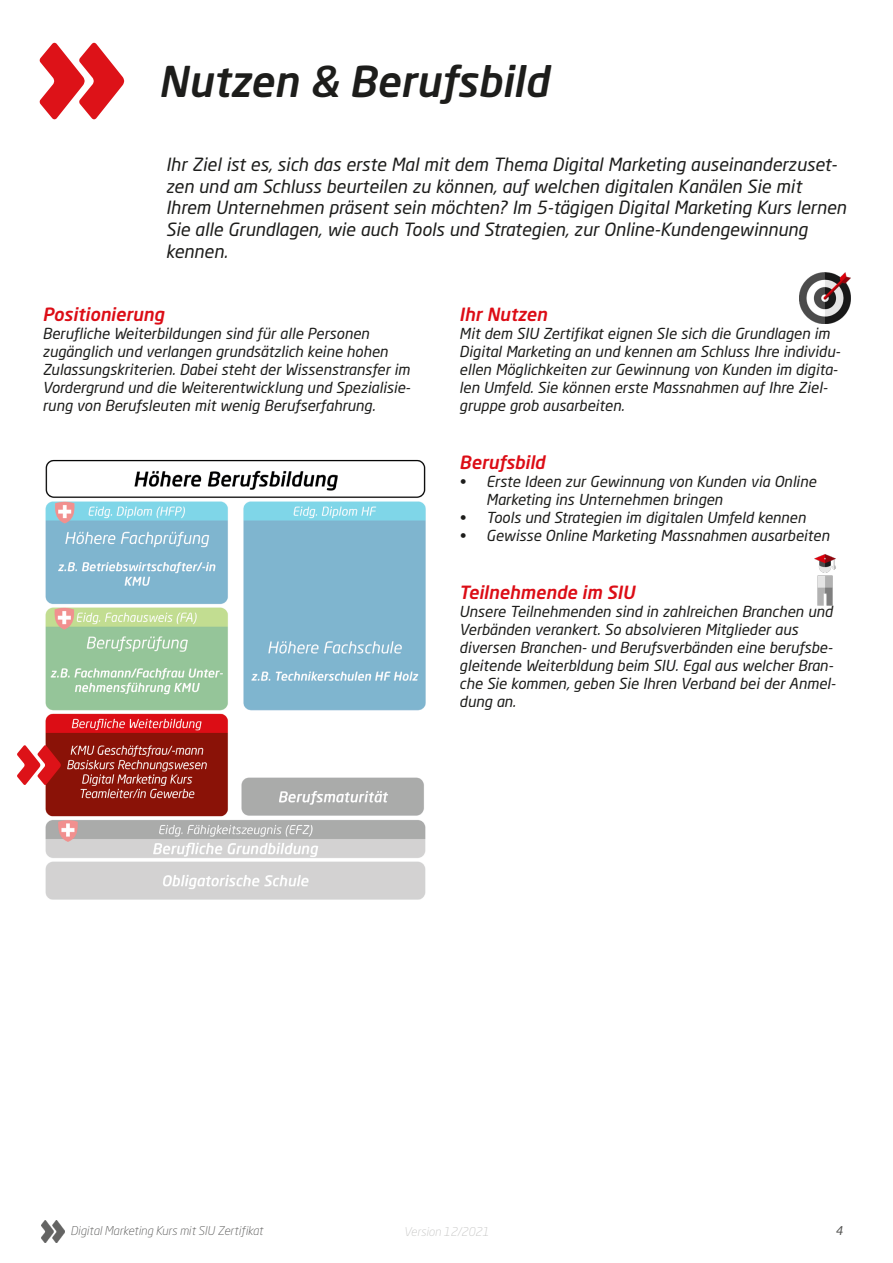
<style>
.page{position:relative;width:893px;height:1263px;background:#fff}
.page>*{position:absolute;margin:0;border:0;box-sizing:border-box;transform-origin:0 0}
.t1{font:italic 500 42px "Neo Sans W1 G";color:#1d1d1b}
._06_Untertitel_roter{font:italic 18px/21.6px "Neo Sans W1 G";color:#1d1d1b}
.t2{font:italic 500 18px "Neo Sans W1 G";color:#dc0d16}
._06_Untertitel_roter-2{font:italic 15px/18px "Neo Sans W1 G";color:#1d1d1b}
.t3{font:italic 300 12px "Neo Sans W1 G";color:#575756}
.t4{font:italic 300 12px "Neo Sans W1 G";color:#c7c7c6}
.t5{font:italic 12px "Neo Sans Std";color:#575756}
</style>
<div class="page">
<img style="left:41px;top:1221px;width:24px;height:21px">
<svg style="left:40px;top:43px;width:84px;height:76px"></svg>
<img style="left:45px;top:459px;width:381px;height:358px">
<svg style="left:17px;top:745px;width:44px;height:40px"></svg>
<img style="left:800px;top:272px;width:51px;height:51px">
<img style="left:814px;top:554px;width:22px;height:51px">
<img style="left:45px;top:500px;width:381px;height:210px">
<svg style="left:45px;top:820px;width:381px;height:80px;background:#cfcece"></svg>
<svg style="left:240px;top:723px;width:186px;height:94px"></svg>
<p class="t1" style="left:158px;top:55px;width:392px">Nutzen &amp; Berufsbild</p>
<p class="_06_Untertitel_roter" style="left:166px;top:153px;width:682px">Ihr Ziel ist es, sich das erste Mal mit dem Thema Digital Marketing auseinanderzuset&shy;zen und am Schluss beurteilen zu können, auf welchen digitalen Kanälen Sie mit Ihrem Unternehmen präsent sein möchten? Im 5-tägigen Digital Marketing Kurs lernen Sie alle Grundlagen, wie auch Tools und Strategien, zur Online-Kundengewinnung kennen.</p>
<p class="t2" style="left:43px;top:303px;width:123px">Positionierung</p>
<p class="_06_Untertitel_roter-2" style="left:43px;top:325px;width:369px">Berufliche Weiterbildungen sind für alle Personen zugänglich und verlangen grundsätzlich keine hohen Zulassungskriterien. Dabei steht der Wissenstransfer im Vordergrund und die Weiterentwicklung und Spezialisie&shy;rung von Berufsleuten mit wenig Berufserfahrung.</p>
<p class="t2" style="left:459px;top:303px;width:89px">Ihr Nutzen</p>
<p class="_06_Untertitel_roter-2" style="left:459px;top:325px;width:382px">Mit dem SIU Zertifikat eignen SIe sich die Grundlagen im Digital Marketing an und kennen am Schluss Ihre individu&shy;ellen Möglichkeiten zur Gewinnung von Kunden im digita&shy;len Umfeld. Sie können erste Massnahmen auf Ihre Ziel&shy;gruppe grob ausarbeiten.</p>
<p class="t2" style="left:459px;top:451px;width:87px">Berufsbild</p>
<p class="_06_Untertitel_roter-2" style="left:486px;top:472px;width:331px;text-indent:-27px">• Erste Ideen zur Gewinnung von Kunden via Online<br>Marketing ins Unternehmen bringen</p>
<p class="_06_Untertitel_roter-2" style="left:459px;top:508px;width:348px">• Tools und Strategien im digitalen Umfeld kennen</p>
<p class="_06_Untertitel_roter-2" style="left:459px;top:526px;width:372px">• Gewisse Online Marketing Massnahmen ausarbeiten</p>
<p class="t2" style="left:459px;top:581px;width:177px">Teilnehmende im SIU</p>
<p class="_06_Untertitel_roter-2" style="left:459px;top:602px;width:378px">Unsere Teilnehmenden sind in zahlreichen Branchen und Verbänden verankert. So absolvieren Mitglieder aus diversen Branchen- und Berufsverbänden eine berufsbe&shy;gleitende Weiterbldung beim SIU. Egal aus welcher Bran&shy;che Sie kommen, geben Sie Ihren Verband bei der Anmel&shy;dung an.</p>
<p class="t3" style="left:71px;top:1223px;width:194px">Digital Marketing Kurs mit SIU Zertifikat</p>
<p class="t4" style="left:404px;top:1224px;width:87px">Version 12/2021</p>
<p class="t5" style="left:836px;top:1223px;width:9px">4</p>
</div>
